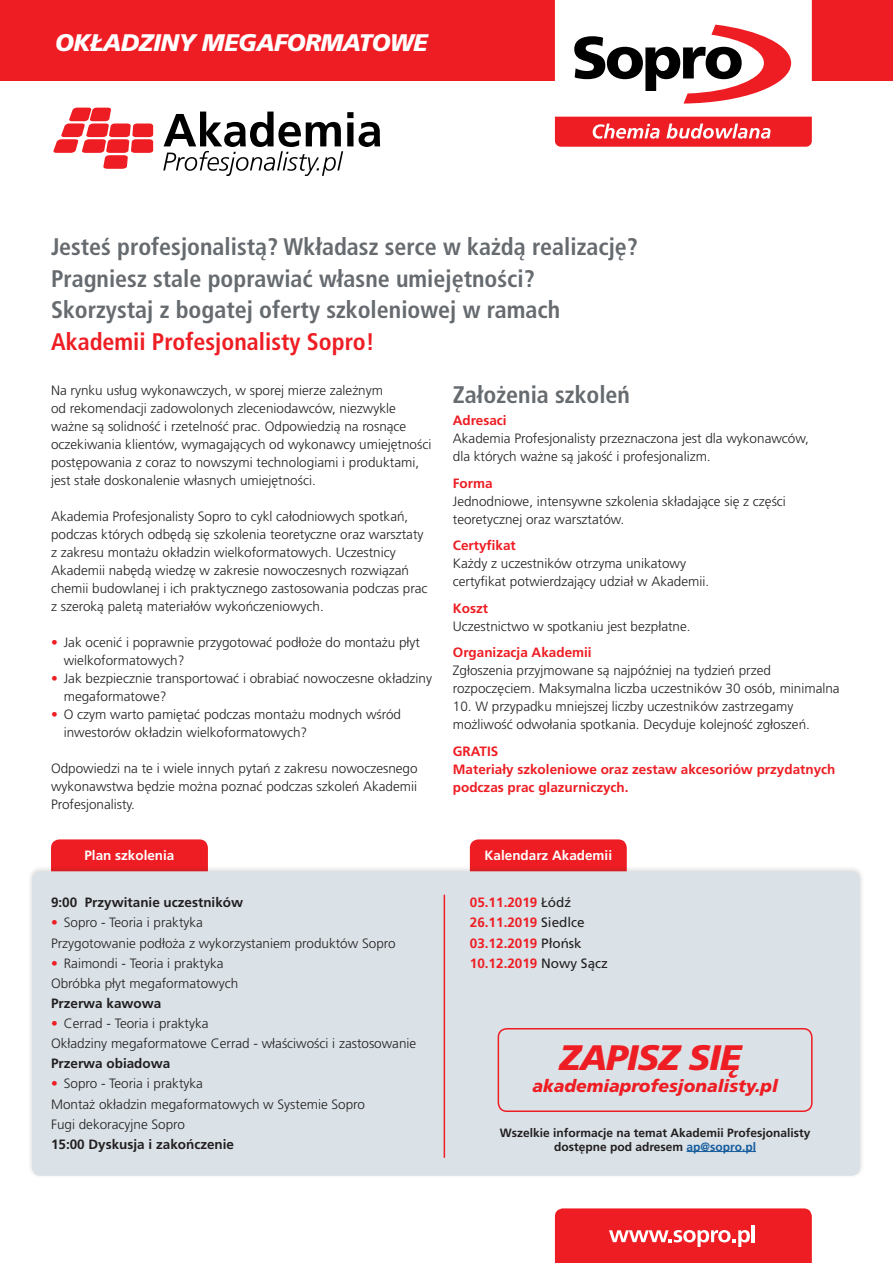
<style>
.page{position:relative;width:893px;height:1263px;background:#fff}
.page>*{position:absolute;margin:0;border:0;box-sizing:border-box;transform-origin:0 0}
.t1{font:italic 900 35.4px "Frutiger LT Com";letter-spacing:-.03em;color:#ee1d23}
.t2{font:700 condensed 24px "Frutiger LT Com";color:#666b70}
.t3{font:700 condensed 24px "Frutiger LT Com";color:#ee1d23}
.t4{font:italic 900 24px "Frutiger LT Com";letter-spacing:-.025em;color:#fff}
.t5{font:italic 900 17.55px "Frutiger LT Com";color:#ee1d23}
.t6{font:300 13.5px/18px "Frutiger LT Com";color:#231f20}
.t7{font:700 13.5px/18px "Frutiger LT Com";color:#ee1d23}
.t8{font:700 13.5px "Frutiger LT Com";color:#231f20}
.t9{font:700 13.5px "Frutiger LT Com";color:#fff}
.t10{font:700 12px/13.5px "Frutiger LT Com";color:#231f20;text-align:center}
.s1{color:#ee1d23}
.s2{font-weight:700;color:#ee1d23}
.s3{font-weight:400;color:#231f20}
.s4{color:#175d9e}
</style>
<div class="page">
<svg style="left:359px;top:122px;width:21px;height:25px"></svg>
<svg style="left:163px;top:112px;width:190px;height:64px"></svg>
<svg style="left:53px;top:108px;width:100px;height:61px"></svg>
<div style="left:51px;top:839px;width:157px;height:114px;background:#ee1d23;border-radius:9px"></div>
<div style="left:470px;top:839px;width:157px;height:114px;background:#ee1d23;border-radius:9px"></div>
<div style="left:27px;top:865px;width:838px;height:314px;background:#231f20;opacity:.15"></div>
<div style="left:32px;top:871px;width:828px;height:305px;background:#dae2e7;border-radius:9px"></div>
<hr style="left:444px;top:895px;width:1px;height:263px;background:#ee1d23">
<hr style="left:687px;top:1151px;width:69px;height:1px;background:#175d9e">
<div style="left:498px;top:1028px;width:315px;height:84px;border:2px solid #ee1d23;border-radius:9px"></div>
<div style="left:0;top:0;width:893px;height:81px;background:#ee1d23"></div>
<svg style="left:555px;top:0;width:257px;height:147px"></svg>
<svg style="left:555px;top:1208px;width:257px;height:55px"></svg>
<hr style="left:752px;top:1225px;width:3px;height:17px;background:#fff">
<p class="t4" style="left:55px;top:28px;width:374px">OKŁADZINY MEGAFORMATOWE</p>
<p class="t2" style="left:51px;top:232px;width:589px">Jesteś profesjonalistą? Wkładasz serce w każdą realizację?</p>
<p class="t2" style="left:51px;top:264px;width:485px">Pragniesz stale poprawiać własne umiejętności?</p>
<p class="t2" style="left:51px;top:295px;width:511px">Skorzystaj z bogatej oferty szkoleniowej w ramach</p>
<p class="t3" style="left:51px;top:327px;width:325px">Akademii Profesjonalisty Sopro!</p>
<p class="t6" style="left:51px;top:381px;width:382px">Na rynku usług wykonawczych, w sporej mierze zależnym<br>od rekomendacji zadowolonych zleceniodawców, niezwykle ważne są solidność i rzetelność prac. Odpowiedzią na rosnące oczekiwania klientów, wymagających od wykonawcy umiejętności postępowania z coraz to nowszymi technologiami i produktami, jest stałe doskonalenie własnych umiejętności.</p>
<p class="t6" style="left:51px;top:507px;width:378px">Akademia Profesjonalisty Sopro to cykl całodniowych spotkań, podczas których odbędą się szkolenia teoretyczne oraz warsztaty z zakresu montażu okładzin wielkoformatowych. Uczestnicy Akademii nabędą wiedzę w zakresie nowoczesnych rozwiązań chemii budowlanej i ich praktycznego zastosowania podczas prac z szeroką paletą materiałów wykończeniowych.</p>
<p class="t6" style="left:64px;top:633px;width:358px;text-indent:-13px"><span class="s1">•</span> Jak ocenić i poprawnie przygotować podłoże do montażu płyt wielkoformatowych?</p>
<p class="t6" style="left:64px;top:669px;width:370px;text-indent:-13px"><span class="s1">•</span> Jak bezpiecznie transportować i obrabiać nowoczesne okładziny megaformatowe?</p>
<p class="t6" style="left:64px;top:705px;width:339px;text-indent:-13px"><span class="s1">•</span> O czym warto pamiętać podczas montażu modnych wśród inwestorów okładzin wielkoformatowych?</p>
<p class="t6" style="left:51px;top:759px;width:368px;text-align:justify">Odpowiedzi na te i wiele innych pytań z zakresu nowoczesnego wykonawstwa będzie można poznać podczas szkoleń Akademii Profesjonalisty.</p>
<p class="t2" style="left:453px;top:380px;width:179px">Założenia szkoleń</p>
<p class="t7" style="left:453px;top:411px;width:55px">Adresaci</p>
<p class="t6" style="left:453px;top:429px;width:358px">Akademia Profesjonalisty przeznaczona jest dla wykonawców, dla których ważne są jakość i profesjonalizm.</p>
<p class="t7" style="left:453px;top:474px;width:41px">Forma</p>
<p class="t6" style="left:453px;top:492px;width:335px">Jednodniowe, intensywne szkolenia składające się z części teoretycznej oraz warsztatów.</p>
<p class="t7" style="left:453px;top:536px;width:65px">Certyfikat</p>
<p class="t6" style="left:453px;top:554px;width:235px">Każdy z uczestników otrzyma unikatowy</p>
<p class="t6" style="left:453px;top:572px;width:258px">certyfikat potwierdzający udział w Akademii.</p>
<p class="t7" style="left:453px;top:599px;width:37px">Koszt</p>
<p class="t6" style="left:453px;top:617px;width:239px">Uczestnictwo w spotkaniu jest bezpłatne.</p>
<p class="t7" style="left:453px;top:643px;width:140px">Organizacja Akademii</p>
<p class="t6" style="left:453px;top:662px;width:388px">Zgłoszenia przyjmowane są najpóźniej na tydzień przed rozpoczęciem. Maksymalna liczba uczestników 30 osób, minimalna</p>
<p class="t6" style="left:453px;top:698px;width:359px">10. W przypadku mniejszej liczby uczestników zastrzegamy możliwość odwołania spotkania. Decyduje kolejność zgłoszeń.</p>
<p class="t7" style="left:453px;top:742px;width:47px">GRATIS</p>
<p class="t7" style="left:453px;top:760px;width:384px">Materiały szkoleniowe oraz zestaw akcesoriów przydatnych podczas prac glazurniczych.</p>
<p class="t9" style="left:84px;top:847px;width:92px">Plan szkolenia</p>
<p class="t9" style="left:485px;top:847px;width:129px">Kalendarz Akademii</p>
<p class="t8" style="left:51px;top:895px;width:194px">9:00 Przywitanie uczestników</p>
<p class="t6" style="left:51px;top:914px;width:154px"><span class="s2">•</span> Sopro - Teoria i praktyka</p>
<p class="t6" style="left:51px;top:934px;width:346px">Przygotowanie podłoża z wykorzystaniem produktów Sopro</p>
<p class="t6" style="left:51px;top:954px;width:174px"><span class="s2">•</span> Raimondi - Teoria i praktyka</p>
<p class="t6" style="left:51px;top:974px;width:189px">Obróbka płyt megaformatowych</p>
<p class="t8" style="left:51px;top:995px;width:112px">Przerwa kawowa</p>
<p class="t6" style="left:51px;top:1014px;width:159px"><span class="s2">•</span> Cerrad - Teoria i praktyka</p>
<p class="t6" style="left:51px;top:1035px;width:367px">Okładziny megaformatowe Cerrad - właściwości i zastosowanie</p>
<p class="t8" style="left:51px;top:1056px;width:121px">Przerwa obiadowa</p>
<p class="t6" style="left:51px;top:1075px;width:154px"><span class="s2">•</span> Sopro - Teoria i praktyka</p>
<p class="t6" style="left:51px;top:1095px;width:316px">Montaż okładzin megaformatowych w Systemie Sopro</p>
<p class="t6" style="left:51px;top:1115px;width:136px">Fugi dekoracyjne Sopro</p>
<p class="t8" style="left:51px;top:1136px;width:185px">15:00 Dyskusja i zakończenie</p>
<p class="t7" style="left:470px;top:894px;width:103px">05.11.2019 <span class="s3">Łódź</span></p>
<p class="t7" style="left:470px;top:914px;width:116px">26.11.2019 <span class="s3">Siedlce</span></p>
<p class="t7" style="left:470px;top:934px;width:113px">03.12.2019 <span class="s3">Płońsk</span></p>
<p class="t7" style="left:470px;top:954px;width:140px">10.12.2019 <span class="s3">Nowy Sącz</span></p>
<p class="t1" style="left:559px;top:1036px;width:184px">ZAPISZ SIĘ</p>
<p class="t5" style="left:532px;top:1076px;width:247px">akademiaprofesjonalisty.pl</p>
<p class="t10" style="left:500px;top:1126px;width:312px">Wszelkie informacje na temat Akademii Profesjonalisty dostępne pod adresem <span class="s4">ap@sopro.pl</span></p>
</div>
